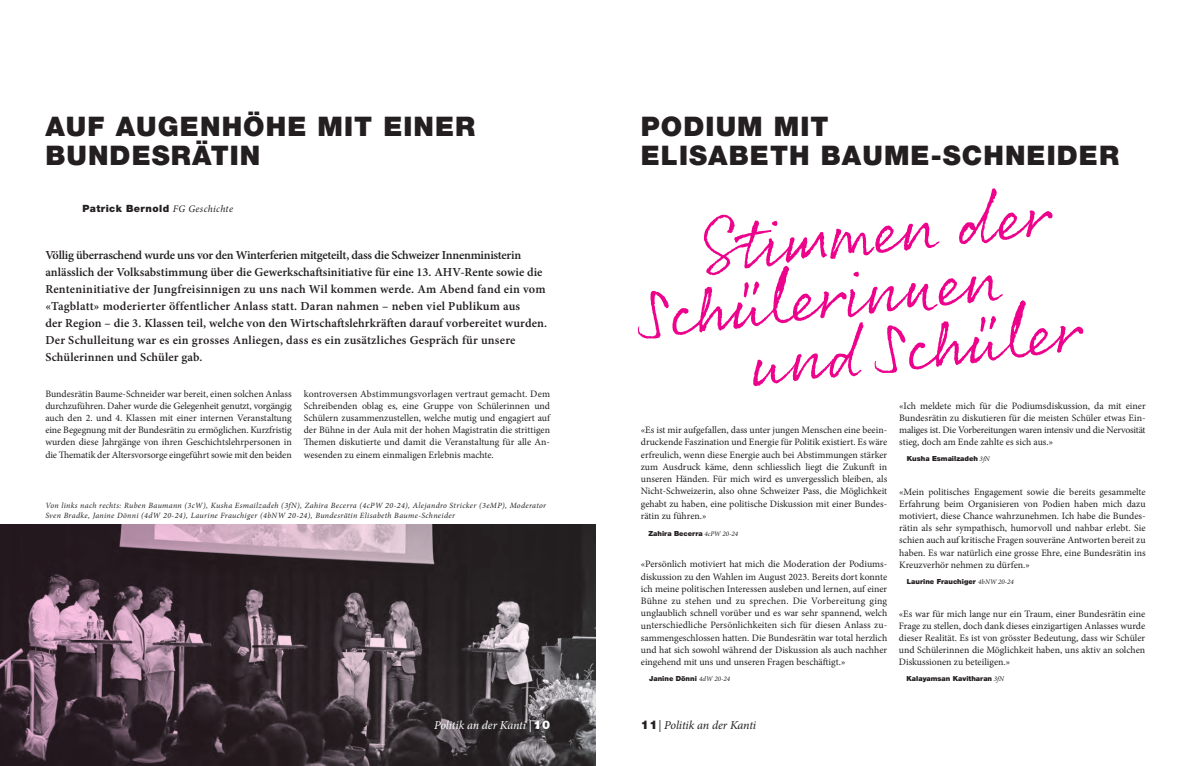
<style>
.page{position:relative;width:1191px;height:766px;background:#fff}
.page>*{position:absolute;margin:0;border:0;box-sizing:border-box;transform-origin:0 0}
.t1{font:69px/59px "Rollerscript Rough";color:#ed028c}
.t2{font:900 27px/29px "Helvetica Neue LT Pro";letter-spacing:.04em;color:#231f20}
.t3{font:600 12.2px/17px "Minion Pro";letter-spacing:.01em;color:#231f20}
.t4{font:italic 12px "Minion Pro";letter-spacing:-.015em;color:#fff}
.t5{font:italic 12px "Minion Pro";letter-spacing:-.015em;color:#231f20}
.t6{font:900 10px "Helvetica Neue LT Pro";letter-spacing:.04em;color:#231f20}
.t7{font:9.8px/12.2px "Minion Pro";letter-spacing:-.005em;color:#231f20;text-align:justify}
.t8{font:italic 8px/9.6px "Minion Pro";letter-spacing:.045em;color:#231f20}
.t9{font:900 7px "Helvetica Neue LT Pro";color:#231f20}
.s1{font-family:"Minion Pro";font-weight:400;font-style:italic}
.s2{font-family:"Helvetica Neue LT Pro";font-weight:900;font-style:normal}
</style>
<div class="page">
<svg style="left:0;top:524px;width:594px;height:241px;background:#4e4048"></svg>
<h2 class="t2" style="left:45px;top:112px;width:431px">AUF AUGENHÖHE MIT EINER<br>BUNDESRÄTIN</h2>
<p class="t6" style="left:82px;top:202px;width:152px">Patrick Bernold <span class="s1">FG Geschichte</span></p>
<p class="t3" style="left:45px;top:246px;width:503px">Völlig überraschend wurde uns vor den Winterferien mitgeteilt, dass die Schweizer Innenministerin anlässlich der Volksabstimmung über die Gewerkschaftsinitiative für eine 13. AHV-Rente sowie die Renteninitiative der Jungfreisinnigen zu uns nach Wil kommen werde. Am Abend fand ein vom «Tagblatt» moderierter öffentlicher Anlass statt. Daran nahmen – neben viel Publikum aus<br>der Region – die 3. Klassen teil, welche von den Wirtschaftslehrkräften darauf vorbereitet wurden.<br>Der Schulleitung war es ein grosses Anliegen, dass es ein zusätzliches Gespräch für unsere Schülerinnen und Schüler gab.</p>
<p class="t7" style="left:45px;top:387px;width:248px">Bundesrätin Baume-Schneider war bereit, einen solchen Anlass durchzuführen. Daher wurde die Gelegenheit genutzt, vorgängig</p>
<p class="t7" style="left:45px;top:411px;width:248px">auch den 2. und 4. Klassen mit einer internen Veranstaltung eine Begegnung mit der Bundesrätin zu ermöglichen. Kurzfristig wurden diese Jahrgänge von ihren Geschichtslehrpersonen in die Thematik der Altersvorsorge eingeführt sowie mit den beiden</p>
<p class="t7" style="left:304px;top:387px;width:248px">kontroversen Abstimmungsvorlagen vertraut gemacht. Dem Schreibenden oblag es, eine Gruppe von Schülerinnen und Schülern zusammenzustellen, welche mutig und engagiert auf der Bühne in der Aula mit der hohen Magistratin die strittigen Themen diskutierte und damit die Veranstaltung für alle An&shy;wesenden zu einem einmaligen Erlebnis machte.</p>
<p class="t8" style="left:45px;top:500px;width:502px">Von links nach rechts: Ruben Baumann (3cW), Kusha Esmailzadeh (3fN), Zahira Becerra (4cPW 20-24), Alejandro Stricker (3eMP), Moderator<br>Sven Bradke, Janine Dönni (4dW 20-24), Laurine Frauchiger (4bNW 20-24), Bundesrätin Elisabeth Baume-Schneider</p>
<h2 class="t2" style="left:641px;top:111px;width:479px">PODIUM MIT<br>ELISABETH BAUME-SCHNEIDER</h2>
<h1 class="t1" style="left:633px;top:224px;width:418px;text-indent:63px;rotate:-6deg">Stimm en der<br>Sch üle rinn en</h1>
<h1 class="t1" style="left:746px;top:331px;width:335px;rotate:-6deg">und Sch üle r</h1>
<p class="t7" style="left:641px;top:424px;width:248px">«Es ist mir aufgefallen, dass unter jungen Menschen eine beein&shy;druckende Faszination und Energie für Politik existiert. Es wäre erfreulich, wenn diese Energie auch bei Abstimmungen stärker zum Ausdruck käme, denn schliesslich liegt die Zukunft in unseren Händen. Für mich wird es unvergesslich bleiben, als Nicht-Schweizerin, also ohne Schweizer Pass, die Möglichkeit gehabt zu haben, eine politische Diskussion mit einer Bundes&shy;rätin zu führen.»</p>
<p class="t9" style="left:648px;top:528px;width:91px">Zahira Becerra <span class="s1">4cPW 20-24</span></p>
<p class="t7" style="left:641px;top:558px;width:248px">«Persönlich motiviert hat mich die Moderation der Podiums&shy;diskussion zu den Wahlen im August 2023. Bereits dort konnte ich meine politischen Interessen ausleben und lernen, auf einer Bühne zu stehen und zu sprechen. Die Vorbereitung ging unglaublich schnell vorüber und es war sehr spannend, welch unterschiedliche Persönlichkeiten sich für diesen Anlass zu&shy;sammengeschlossen hatten. Die Bundesrätin war total herzlich und hat sich sowohl während der Diskussion als auch nachher eingehend mit uns und unseren Fragen beschäftigt.»</p>
<p class="t9" style="left:649px;top:673px;width:82px">Janine Dönni <span class="s1">4dW 20-24</span></p>
<p class="t7" style="left:899px;top:399px;width:248px">«Ich meldete mich für die Podiumsdiskussion, da mit einer Bundesrätin zu diskutieren für die meisten Schüler etwas Ein&shy;maliges ist. Die Vorbereitungen waren intensiv und die Nervosität stieg, doch am Ende zahlte es sich aus.»</p>
<p class="t9" style="left:907px;top:454px;width:84px">Kusha Esmailzadeh <span class="s1">3fN</span></p>
<p class="t7" style="left:899px;top:485px;width:248px">«Mein politisches Engagement sowie die bereits gesammelte Erfahrung beim Organisieren von Podien haben mich dazu motiviert, diese Chance wahrzunehmen. Ich habe die Bundes&shy;rätin als sehr sympathisch, humorvoll und nahbar erlebt. Sie schien auch auf kritische Fragen souveräne Antworten bereit zu haben. Es war natürlich eine grosse Ehre, eine Bundesrätin ins Kreuzverhör nehmen zu dürfen.»</p>
<p class="t9" style="left:907px;top:576px;width:109px">Laurine Frauchiger <span class="s1">4bNW 20-24</span></p>
<p class="t7" style="left:899px;top:607px;width:248px">«Es war für mich lange nur ein Traum, einer Bundesrätin eine Frage zu stellen, doch dank dieses einzigartigen Anlasses wurde dieser Realität. Es ist von grösster Bedeutung, dass wir Schüler und Schülerinnen die Möglichkeit haben, uns aktiv an solchen Diskussionen zu beteiligen.»</p>
<p class="t9" style="left:906px;top:674px;width:99px">Kalayamsan Kavitharan <span class="s1">3fN</span></p>
<p class="t4" style="left:434px;top:717px;width:118px">Politik an der Kanti | <span class="s2">10</span></p>
<p class="t5" style="left:641px;top:717px;width:117px"><span class="s2">11</span>| Politik an der Kanti</p>
</div>
